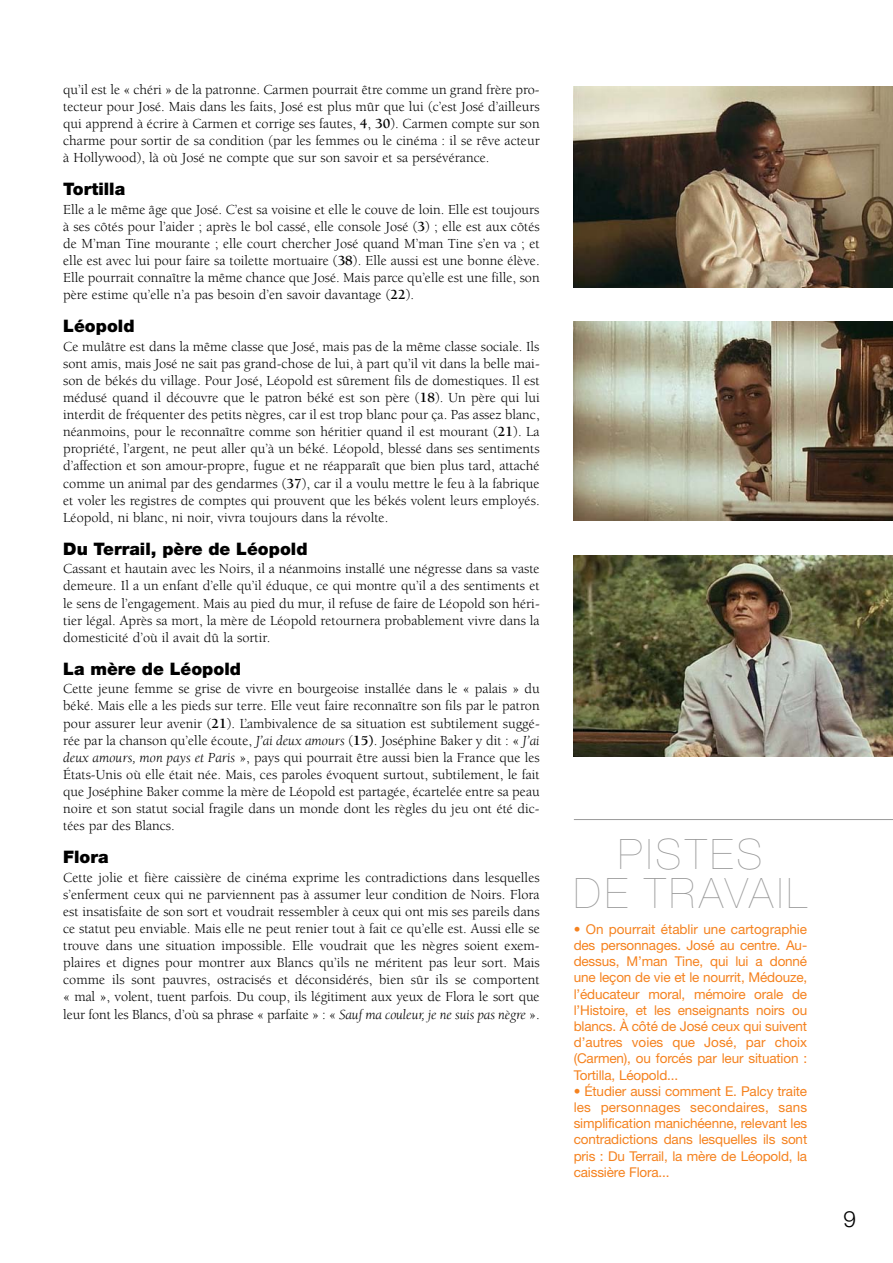
<style>
.page{position:relative;width:893px;height:1263px;background:#fff}
.page>*{position:absolute;margin:0;border:0;box-sizing:border-box;transform-origin:0 0}
.t1{font:200 42px/39px "Helvetica Neue";letter-spacing:.095em;color:#999;text-align:center}
.t2{font:300 22.5px "Helvetica Neue";color:#000}
.t3{font:900 17.25px "Helvetica Neue";color:#000}
.t4{font:14.25px/17.1px "Berkeley";color:#000;text-align:justify}
.t5{font:13.5px/16.2px "Helvetica Neue";letter-spacing:-.01em;color:#f5821f;text-align:justify}
.s1{font-weight:700}
.s2{font-style:italic}
</style>
<div class="page">
<hr style="left:574px;top:819px;width:318px;height:1px;background:#999">
<img style="left:573px;top:321px;width:319px;height:200px">
<img style="left:573px;top:87px;width:319px;height:200px">
<img style="left:573px;top:556px;width:319px;height:201px">
<p class="t4" style="left:63px;top:82px;width:478px">qu’il est le « chéri » de la patronne. Carmen pourrait être comme un grand frère pro&shy;tecteur pour José. Mais dans les faits, José est plus mûr que lui (c’est José d’ailleurs qui apprend à écrire à Carmen et corrige ses fautes, <span class="s1">4</span>, <span class="s1">30</span>). Carmen compte sur son charme pour sortir de sa condition (par les femmes ou le cinéma : il se rêve acteur à Hollywood), là où José ne compte que sur son savoir et sa persévérance.</p>
<p class="t3" style="left:63px;top:183px;width:63px">Tortilla</p>
<p class="t4" style="left:63px;top:202px;width:478px">Elle a le même âge que José. C’est sa voisine et elle le couve de loin. Elle est toujours à ses côtés pour l’aider ; après le bol cassé, elle console José (<span class="s1">3</span>) ; elle est aux côtés de M’man Tine mourante ; elle court chercher José quand M’man Tine s’en va ; et elle est avec lui pour faire sa toilette mortuaire (<span class="s1">38</span>). Elle aussi est une bonne élève.<br>Elle pourrait connaître la même chance que José. Mais parce qu’elle est une fille, son père estime qu’elle n’a pas besoin d’en savoir davantage (<span class="s1">22</span>).</p>
<p class="t3" style="left:63px;top:320px;width:73px">Léopold</p>
<p class="t4" style="left:63px;top:339px;width:478px">Ce mulâtre est dans la même classe que José, mais pas de la même classe sociale. Ils sont amis, mais José ne sait pas grand-chose de lui, à part qu’il vit dans la belle mai&shy;son de békés du village. Pour José, Léopold est sûrement fils de domestiques. Il est médusé quand il découvre que le patron béké est son père (<span class="s1">18</span>). Un père qui lui interdit de fréquenter des petits nègres, car il est trop blanc pour ça. Pas assez blanc, néanmoins, pour le reconnaître comme son héritier quand il est mourant (<span class="s1">21</span>). La propriété, l’argent, ne peut aller qu’à un béké. Léopold, blessé dans ses sentiments d’affection et son amour-propre, fugue et ne réapparaît que bien plus tard, attaché comme un animal par des gendarmes (<span class="s1">37</span>), car il a voulu mettre le feu à la fabrique et voler les registres de comptes qui prouvent que les békés volent leurs employés.<br>Léopold, ni blanc, ni noir, vivra toujours dans la révolte.</p>
<p class="t3" style="left:63px;top:543px;width:246px">Du Terrail, père de Léopold</p>
<p class="t4" style="left:63px;top:562px;width:478px">Cassant et hautain avec les Noirs, il a néanmoins installé une négresse dans sa vaste demeure. Il a un enfant d’elle qu’il éduque, ce qui montre qu’il a des sentiments et le sens de l’engagement. Mais au pied du mur, il refuse de faire de Léopold son héri&shy;tier légal. Après sa mort, la mère de Léopold retournera probablement vivre dans la domesticité d’où il avait dû la sortir.</p>
<p class="t3" style="left:63px;top:663px;width:179px">La mère de Léopold</p>
<p class="t4" style="left:63px;top:682px;width:478px">Cette jeune femme se grise de vivre en bourgeoise installée dans le « palais » du béké. Mais elle a les pieds sur terre. Elle veut faire reconnaître son fils par le patron pour assurer leur avenir (<span class="s1">21</span>). L’ambivalence de sa situation est subtilement suggé&shy;rée par la chanson qu’elle écoute, <span class="s2">J’ai deux amours</span> (<span class="s1">15)</span>. Joséphine Baker y dit : « <span class="s2">J’ai deux amours, mon pays et Paris</span> », pays qui pourrait être aussi bien la France que les États-Unis où elle était née. Mais, ces paroles évoquent surtout, subtilement, le fait que Joséphine Baker comme la mère de Léopold est partagée, écartelée entre sa peau noire et son statut social fragile dans un monde dont les règles du jeu ont été dic&shy;tées par des Blancs.</p>
<p class="t3" style="left:63px;top:851px;width:47px">Flora</p>
<p class="t4" style="left:63px;top:870px;width:478px">Cette jolie et fière caissière de cinéma exprime les contradictions dans lesquelles s’enferment ceux qui ne parviennent pas à assumer leur condition de Noirs. Flora est insatisfaite de son sort et voudrait ressembler à ceux qui ont mis ses pareils dans ce statut peu enviable. Mais elle ne peut renier tout à fait ce qu’elle est. Aussi elle se trouve dans une situation impossible. Elle voudrait que les nègres soient exem&shy;plaires et dignes pour montrer aux Blancs qu’ils ne méritent pas leur sort. Mais comme ils sont pauvres, ostracisés et déconsidérés, bien sûr ils se comportent « mal », volent, tuent parfois. Du coup, ils légitiment aux yeux de Flora le sort que leur font les Blancs, d’où sa phrase « parfaite » : « <span class="s2">Sauf ma couleur, je ne suis pas nègre</span> ».</p>
<h1 class="t1" style="left:574px;top:838px;width:234px">PISTES<br>DE TRAVAIL</h1>
<p class="t5" style="left:573px;top:922px;width:235px">• On pourrait établir une cartographie des personnages. José au centre. Au&shy;dessus, M’man Tine, qui lui a donné une leçon de vie et le nourrit, Médouze, l’éducateur moral, mémoire orale de l’Histoire, et les enseignants noirs ou blancs. À côté de José ceux qui suivent d’autres voies que José, par choix (Carmen), ou forcés par leur situation :<br>Tortilla, Léopold...</p>
<p class="t5" style="left:573px;top:1084px;width:235px">• Étudier aussi comment E. Palcy traite les personnages secondaires, sans simplification manichéenne, relevant les contradictions dans lesquelles ils sont pris : Du Terrail, la mère de Léopold, la caissière Flora...</p>
<h2 class="t2" style="left:843px;top:1211px;width:14px">9</h2>
</div>
